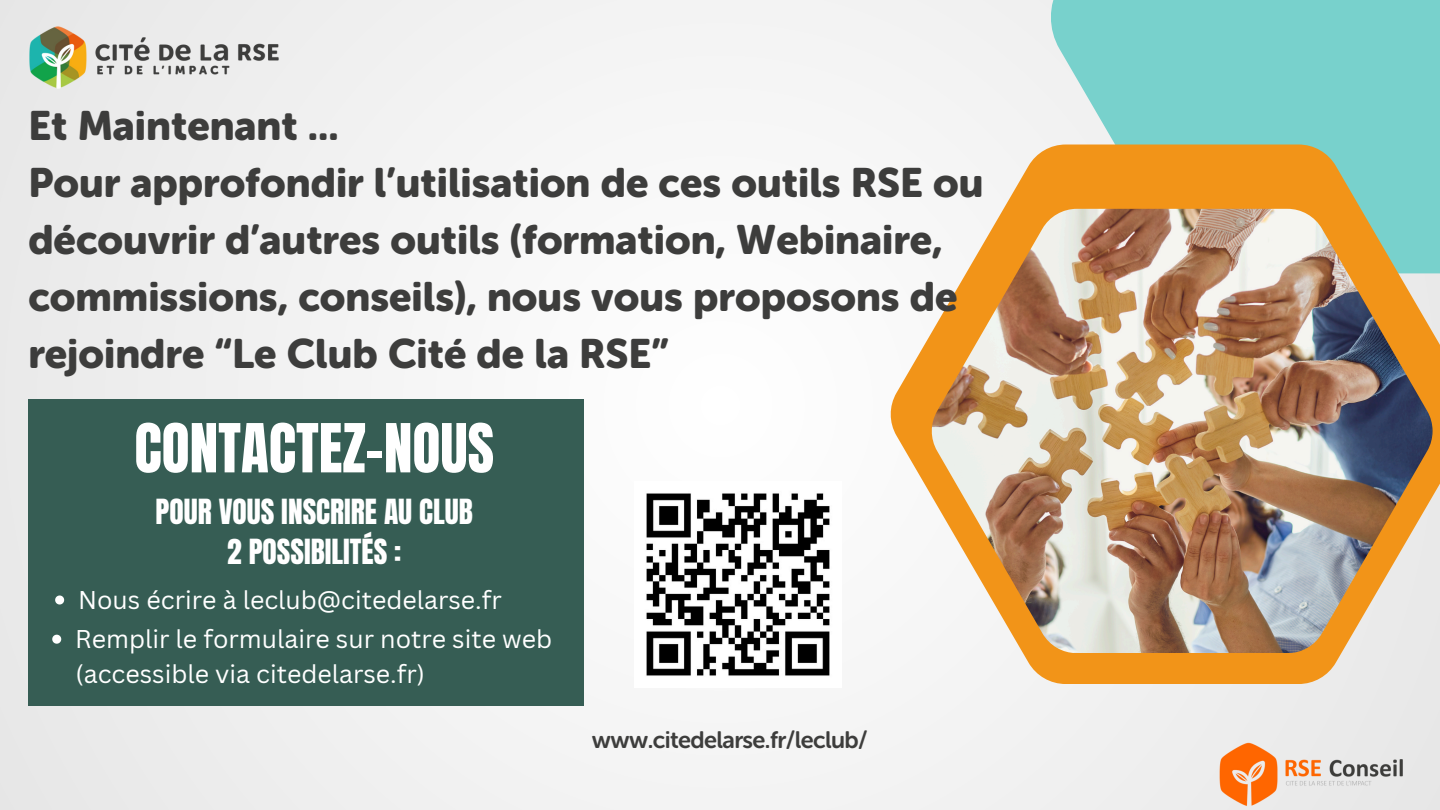
<style>
.page{position:relative;width:1440px;height:810px;background:#f3f3f3}
.page>*{position:absolute;margin:0;border:0;box-sizing:border-box;transform-origin:0 0}
.t1{font:57.4px "Anton";color:#fff}
.t2{font:40.8px/57px "Museo Sans Rounded 900";color:#3d3d3c}
.t3{font:29.5px/40.5px "Anton";color:#fff;text-align:center}
.t4{font:25px "Canva Sans";color:#fff}
.t5{font:23.7px "Museo Sans Rounded 700";letter-spacing:-.025em;color:#3d3d3c}
</style>
<div class="page">
<div style="left:1049px;top:0;width:391px;height:273px;background:#78d1cc"></div>
<svg style="left:890px;top:145px;width:550px;height:539px"></svg>
<img style="left:932px;top:209px;width:501px;height:444px">
<div style="left:28px;top:399px;width:556px;height:306px;background:#365d54"></div>
<img style="left:28px;top:18px;width:251px;height:81px">
<svg style="left:55px;top:596px;width:9px;height:9px"></svg>
<svg style="left:52px;top:635px;width:9px;height:9px"></svg>
<img style="left:635px;top:481px;width:206px;height:207px">
<img style="left:1219px;top:738px;width:221px;height:72px">
<p class="t2" style="left:28px;top:97px;width:957px">Et Maintenant ...<br>Pour approfondir l’utilisation de ces outils RSE ou découvrir d’autres outils (formation, Webinaire, commissions, conseils), nous vous proposons de rejoindre “Le Club Cité de la RSE”</p>
<h3 class="t1" style="left:134px;top:407px;width:361px">CONTACTEZ-NOUS</h3>
<p class="t3" style="left:156px;top:492px;width:319px">POUR VOUS INSCRIRE AU CLUB<br>2 POSSIBILITÉS :</p>
<p class="t4" style="left:78px;top:582px;width:425px">Nous écrire à leclub@citedelarse.fr</p>
<p class="t4" style="left:75px;top:621px;width:478px">Remplir le formulaire sur notre site web</p>
<p class="t4" style="left:76px;top:656px;width:351px">(accessible via citedelarse.fr)</p>
<h1 class="t5" style="left:592px;top:725px;width:277px">www.citedelarse.fr/leclub/</h1>
</div>
